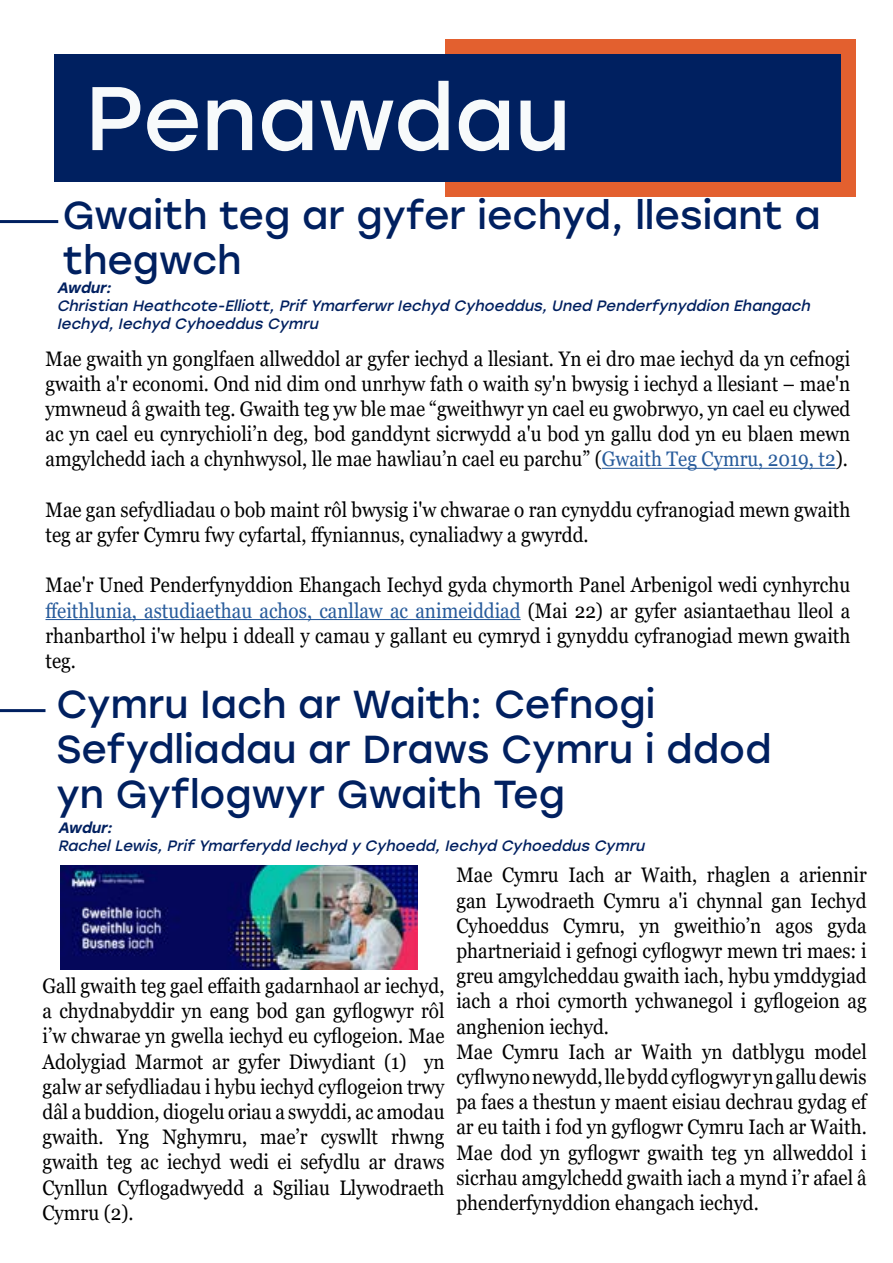
<style>
.page{position:relative;width:893px;height:1263px;background:#fff}
.page>*{position:absolute;margin:0;border:0;box-sizing:border-box;transform-origin:0 0}
.t1{font:90px "Stolzl";color:#f7fafb}
.t2{font:39px/45px "Stolzl";color:#002060}
.t3{font:21px/25.2px "Georgia";color:#000;text-align:justify;scale:.9 1}
.t4{font:italic 15px/18px "Stolzl";color:#002060}
.t5{font:italic 500 15px "Stolzl";color:#002060}
.s1{color:#275b9b}
</style>
<div class="page">
<div style="left:445px;top:39px;width:411px;height:158px;background:#e3602f"></div>
<div style="left:54px;top:54px;width:787px;height:128px;background:#002060"></div>
<hr style="left:0;top:220px;width:58px;height:3px;background:#002060">
<hr style="left:602px;top:468px;width:234px;height:1px;background:#275b9b">
<hr style="left:45px;top:619px;width:476px;height:1px;background:#275b9b">
<hr style="left:0;top:709px;width:45px;height:3px;background:#002060">
<img style="left:61px;top:865px;width:356px;height:104px">
<h1 class="t1" style="left:85px;top:55px;width:487px">Penawdau</h1>
<h2 class="t2" style="left:63px;top:191px;width:759px">Gwaith teg ar gyfer iechyd, llesiant a thegwch</h2>
<p class="t5" style="left:57px;top:277px;width:60px">Awdur:</p>
<p class="t4" style="left:57px;top:296px;width:759px">Christian Heathcote-Elliott,PrifYmarferwrIechyd Cyhoeddus,Uned Penderfynyddion Ehangach<br>Iechyd,Iechyd Cyhoeddus Cymru</p>
<p class="t3" style="left:45px;top:346px;width:896px">Mae gwaith yn gonglfaen allweddol ar gyfer iechyd a llesiant. Yn ei dro mae iechyd da yn cefnogi gwaith a'r economi. Ond nid dim ond unrhyw fath o waith sy'n bwysig i iechyd a llesiant – mae'n ymwneud â gwaith teg. Gwaith teg yw ble mae “gweithwyr yn cael eu gwobrwyo, yn cael eu clywed ac yn cael eu cynrychioli’n deg, bod ganddynt sicrwydd a'u bod yn gallu dod yn eu blaen mewn amgylchedd iach a chynhwysol, lle mae hawliau’n cael eu parchu” (<span class="s1">Gwaith Teg Cymru, 2019, t2</span>).</p>
<p class="t3" style="left:45px;top:497px;width:896px">Mae gan sefydliadau o bob maint rôl bwysig i'w chwarae o ran cynyddu cyfranogiad mewn gwaith teg ar gyfer Cymru fwy cyfartal, ffyniannus, cynaliadwy a gwyrdd.</p>
<p class="t3" style="left:45px;top:573px;width:896px">Mae'r Uned Penderfynyddion Ehangach Iechyd gyda chymorth Panel Arbenigol wedi cynhyrchu <span class="s1">ffeithlunia, astudiaethau achos, canllaw ac animeiddiad</span> (Mai 22) ar gyfer asiantaethau lleol a rhanbarthol i'w helpu i ddeall y camau y gallant eu cymryd i gynyddu cyfranogiad mewn gwaith teg.</p>
<h2 class="t2" style="left:56px;top:680px;width:717px">Cymru Iach ar Waith: Cefnogi<br>Sefydliadau ar Draws Cymru i ddod yn Gyflogwyr Gwaith Teg</h2>
<p class="t5" style="left:58px;top:817px;width:60px">Awdur:</p>
<p class="t4" style="left:58px;top:836px;width:592px">RachelLewis,PrifYmarferydd Iechyd y Cyhoedd,Iechyd Cyhoeddus Cymru</p>
<p class="t3" style="left:43px;top:973px;width:448px">Gall gwaith teg gael effaith gadarnhaol ar iechyd, a chydnabyddir yn eang bod gan gyflogwyr rôl i’w chwarae yn gwella iechyd eu cyflogeion. Mae Adolygiad Marmot ar gyfer Diwydiant (1) yn galw ar sefydliadau i hybu iechyd cyflogeion trwy dâl a buddion, diogelu oriau a swyddi, ac amodau gwaith. Yng Nghymru, mae’r cyswllt rhwng gwaith teg ac iechyd wedi ei sefydlu ar draws Cynllun Cyflogadwyedd a Sgiliau Llywodraeth Cymru (2).</p>
<p class="t3" style="left:456px;top:863px;width:457px;text-align:left">Mae Cymru Iach ar Waith, rhaglen a ariennir gan Lywodraeth Cymru a'i chynnal gan Iechyd Cyhoeddus Cymru, yn gweithio’n agos gyda phartneriaid i gefnogi cyflogwyr mewn tri maes: i greu amgylcheddau gwaith iach, hybu ymddygiad iach a rhoi cymorth ychwanegol i gyflogeion ag anghenion iechyd.<br>Mae Cymru Iach ar Waith yn datblygu model cyflwyno newydd, lle bydd cyflogwyr yn gallu dewis pa faes a thestun y maent eisiau dechrau gydag ef ar eu taith i fod yn gyflogwr Cymru Iach ar Waith.<br>Mae dod yn gyflogwr gwaith teg yn allweddol i sicrhau amgylchedd gwaith iach a mynd i’r afael â phenderfynyddion ehangach iechyd.</p>
</div>
